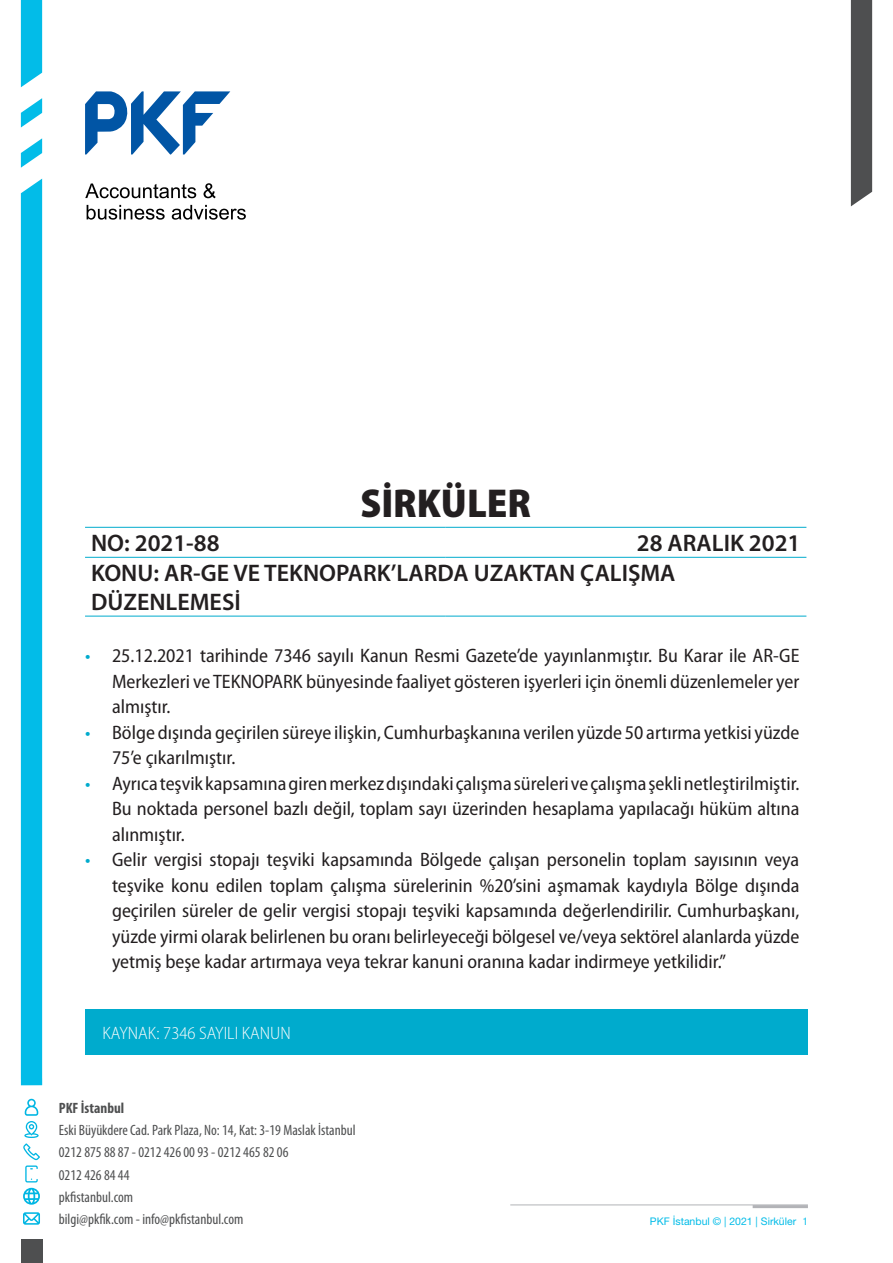
<style>
.page{position:relative;width:893px;height:1263px;background:#fff}
.page>*{position:absolute;margin:0;border:0;box-sizing:border-box;transform-origin:0 0}
.t1{font:900 semi-condensed 40.5px "Myriad Pro";color:#231f20}
.t2{font:600 24px/28.8px "Myriad Pro";color:#231f20}
.t3{font:semi-condensed 19.5px/25.5px "Myriad Pro";color:#231f20;text-align:justify}
.t4{font:300 semi-condensed 18px "Myriad Pro";color:#fcfcfc}
.t5{font:condensed 15px/22.2px "Myriad Pro";color:#4e4f50}
.t6{font:700 condensed 15px "Myriad Pro";color:#4e4f50}
.t7{font:10.5px "Helvetica Neue LT Pro";color:#02bce8}
.s1{color:#00abcd}
.s2{font-stretch:condensed}
</style>
<div class="page">
<svg style="left:85px;top:183px;width:111px;height:15px"></svg>
<svg style="left:203px;top:183px;width:13px;height:15px"></svg>
<svg style="left:87px;top:205px;width:78px;height:15px"></svg>
<svg style="left:172px;top:205px;width:74px;height:15px"></svg>
<svg style="left:85px;top:91px;width:145px;height:63px"></svg>
<svg style="left:21px;top:0;width:21px;height:87px;background:#16c1e9"></svg>
<svg style="left:21px;top:98px;width:21px;height:30px"></svg>
<svg style="left:21px;top:138px;width:21px;height:30px"></svg>
<svg style="left:23px;top:1099px;width:17px;height:83px"></svg>
<svg style="left:23px;top:1188px;width:17px;height:17px"></svg>
<svg style="left:23px;top:1212px;width:17px;height:13px"></svg>
<div style="left:21px;top:1239px;width:21px;height:24px;background:#4e4f50"></div>
<div style="left:851px;top:0;width:21px;height:206px;background:#4e4f50"></div>
<div style="left:21px;top:179px;width:21px;height:906px;background:#02bce8"></div>
<hr style="left:510px;top:1204px;width:298px;height:1px;background:#b2b3b7">
<hr style="left:753px;top:1205px;width:55px;height:3px;background:#b2b3b7">
<hr style="left:85px;top:527px;width:361px;height:1px;background:#00abcd">
<hr style="left:446px;top:527px;width:360px;height:1px;background:#00abcd">
<hr style="left:85px;top:557px;width:361px;height:1px;background:#00abcd">
<hr style="left:446px;top:557px;width:360px;height:1px;background:#00abcd">
<hr style="left:85px;top:616px;width:361px;height:1px;background:#00abcd">
<hr style="left:446px;top:616px;width:360px;height:1px;background:#00abcd">
<div style="left:85px;top:1009px;width:723px;height:45px;background:#00abcd"></div>
<p class="t1" style="left:360px;top:477px;width:172px">SİRKÜLER</p>
<p class="t2" style="left:91px;top:528px;width:130px">NO: 2021-88</p>
<p class="t2" style="left:637px;top:528px;width:165px">28 ARALIK 2021</p>
<p class="t2" style="left:91px;top:558px;width:586px">KONU: AR-GE VE TEKNOPARK’LARDA UZAKTAN ÇALIŞMA<br>DÜZENLEMESİ</p>
<p class="t3" style="left:112px;top:643px;width:689px;text-indent:-27px"><span class="s1">•</span> 25.12.2021 tarihinde 7346 sayılı Kanun Resmi Gazete’de yayınlanmıştır. Bu Karar ile AR-GE Merkezleri ve TEKNOPARK bünyesinde faaliyet gösteren işyerleri için önemli düzenlemeler yer almıştır.</p>
<p class="t3" style="left:112px;top:719px;width:689px;text-indent:-27px"><span class="s1">•</span> Bölge dışında geçirilen süreye ilişkin, Cumhurbaşkanına verilen yüzde 50 artırma yetkisi yüzde<br>75’e çıkarılmıştır.</p>
<p class="t3" style="left:112px;top:770px;width:689px;text-indent:-27px"><span class="s1">•</span> Ayrıca teşvik kapsamına giren merkez dışındaki çalışma süreleri ve çalışma şekli netleştirilmiştir.<br>Bu noktada personel bazlı değil, toplam sayı üzerinden hesaplama yapılacağı hüküm altına alınmıştır.</p>
<p class="t3" style="left:112px;top:847px;width:689px;text-indent:-27px"><span class="s1">•</span> Gelir vergisi stopajı teşviki kapsamında Bölgede çalışan personelin toplam sayısının veya teşvike konu edilen toplam çalışma sürelerinin %20’sini aşmamak kaydıyla Bölge dışında geçirilen süreler de gelir vergisi stopajı teşviki kapsamında değerlendirilir. Cumhurbaşkanı, yüzde yirmi olarak belirlenen bu oranı belirleyeceği bölgesel ve/veya sektörel alanlarda yüzde yetmiş beşe kadar artırmaya veya tekrar kanuni oranına kadar indirmeye yetkilidir.”</p>
<p class="t4" style="left:102px;top:1022px;width:190px">KAYNAK: 7346 SAYILI KANUN</p>
<p class="t6" style="left:59px;top:1098px;width:67px">PKF İstanbul</p>
<p class="t5" style="left:59px;top:1119px;width:298px">Eski Büyükdere Cad. Park Plaza, No: 14, Kat: 3-19 Maslak İstanbul 0212 875 88 87 - 0212 426 00 93 - 0212 465 82 06<br>0212 426 84 44<br>pkfistanbul.com<br>bilgi@pkfik.com - info@pkfistanbul.com</p>
<p class="t7" style="left:650px;top:1215px;width:159px">PKF İstanbul © | 2021 | Sirküler <span class="s2">1</span></p>
</div>
